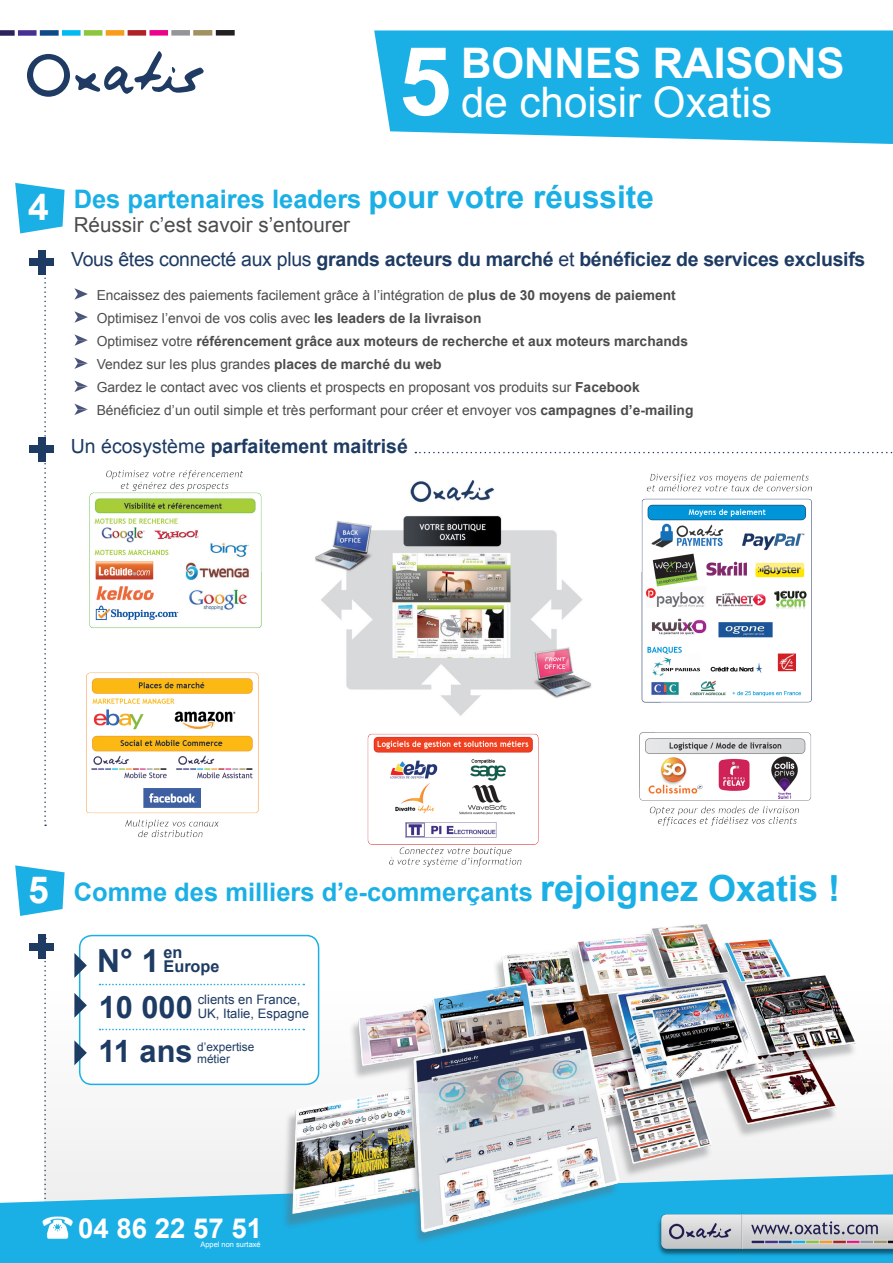
<style>
.page{position:relative;width:893px;height:1263px;background:#fff}
.page>*{position:absolute;margin:0;border:0;box-sizing:border-box;transform-origin:0 0}
.t1{font:700 95.1px "Arial";color:#fff}
.t2{font:42.15px "Arial";color:#fff}
.t3{font:700 42.15px "Arial";color:#fff}
.t4{font:700 37.2px "Arial";color:#fff}
.t5{font:700 31.8px "Arial";color:#1e3b63}
.t6{font:700 30.75px "Arial";color:#1e3b63}
.t7{font:700 27.6px "Arial";color:#fff}
.t8{font:700 25.5px "Arial";color:#1ab0e6}
.t9{font:20.7px "Arial";color:#4b4c4d}
.t10{font:700 19.5px "Arial";letter-spacing:-.015em;color:#1e3b63}
.t11{font:700 16.2px "Arial";color:#1e3b63}
.t12{font:13.8px/23.1px "Arial";color:#4b4c4d}
.t13{font:13.05px/14.2px "Arial";color:#1e3b63}
.t14{font:11.85px/12px "Arial";color:#1e3b63}
.t15{font:7.5px "Arial";color:#fff}
.s1{font-size:31.5px}
.s2{font-weight:400}
.s3{font-weight:700}
.s4{font-size:36px}
</style>
<div class="page">
<div style="left:45px;top:903px;width:848px;height:310px;background:#fafafb"></div>
<svg style="left:44px;top:960px;width:2px;height:214px"></svg>
<svg style="left:0;top:1174px;width:893px;height:89px;fill:#1ab0e6"></svg>
<svg style="left:27px;top:51px;width:177px;height:46px"></svg>
<svg style="left:0;top:30px;width:235px;height:6px"></svg>
<img style="left:655px;top:1213px;width:238px;height:47px">
<img style="left:41px;top:1215px;width:33px;height:24px">
<svg style="left:74px;top:288px;width:14px;height:12px"></svg>
<svg style="left:74px;top:311px;width:14px;height:12px"></svg>
<svg style="left:74px;top:334px;width:14px;height:12px"></svg>
<svg style="left:74px;top:357px;width:14px;height:12px"></svg>
<svg style="left:74px;top:381px;width:14px;height:11px"></svg>
<svg style="left:74px;top:404px;width:14px;height:11px"></svg>
<img style="left:89px;top:470px;width:173px;height:159px">
<svg style="left:44px;top:277px;width:2px;height:549px"></svg>
<div style="left:29px;top:258px;width:25px;height:8px;background:#1e3b63"></div>
<div style="left:38px;top:250px;width:8px;height:25px;background:#1e3b63"></div>
<div style="left:29px;top:445px;width:25px;height:8px;background:#1e3b63"></div>
<div style="left:38px;top:437px;width:8px;height:25px;background:#1e3b63"></div>
<div style="left:29px;top:943px;width:25px;height:8px;background:#1e3b63"></div>
<div style="left:38px;top:934px;width:8px;height:25px;background:#1e3b63"></div>
<img style="left:278px;top:924px;width:588px;height:320px">
<svg style="left:415px;top:452px;width:478px;height:1px"></svg>
<div style="left:80px;top:935px;width:239px;height:149px;background:#fff;border-radius:12px"></div>
<div style="left:79px;top:935px;width:240px;height:150px;border:2px solid #1ab0e6;border-radius:12px"></div>
<svg style="left:100px;top:984px;width:204px;height:1px"></svg>
<svg style="left:100px;top:1029px;width:204px;height:1px"></svg>
<svg style="left:74px;top:953px;width:13px;height:25px"></svg>
<svg style="left:74px;top:993px;width:13px;height:25px"></svg>
<svg style="left:74px;top:1040px;width:13px;height:25px"></svg>
<svg style="left:15px;top:183px;width:50px;height:50px"></svg>
<svg style="left:15px;top:865px;width:50px;height:51px"></svg>
<svg style="left:374px;top:30px;width:519px;height:114px;fill:#1ab0e6"></svg>
<img style="left:86px;top:672px;width:173px;height:166px">
<img style="left:367px;top:733px;width:172px;height:134px">
<img style="left:641px;top:473px;width:171px;height:230px">
<img style="left:639px;top:732px;width:173px;height:94px">
<img style="left:315px;top:480px;width:268px;height:236px">
<img style="left:513px;top:659px;width:79px;height:40px">
<h1 class="t1" style="left:399px;top:18px;width:54px">5</h1>
<h2 class="t3" style="left:461px;top:35px;width:385px">Bonnes raisons</h2>
<h2 class="t2" style="left:461px;top:75px;width:313px">de choisir Oxatis</h2>
<h3 class="t4" style="left:28px;top:182px;width:22px">4</h3>
<h3 class="t8" style="left:74px;top:182px;width:582px">Des partenaires leaders <span class="s1">pour votre réussite</span></h3>
<h3 class="t9" style="left:74px;top:211px;width:278px">Réussir c’est savoir s’entourer</h3>
<h3 class="t10" style="left:71px;top:246px;width:796px"><span class="s2">Vous êtes connecté aux plus</span> grands acteurs du marché <span class="s2">et</span> bénéficiez de services exclusifs</h3>
<p class="t12" style="left:97px;top:283px;width:598px">Encaissez des paiements facilement grâce à l’intégration de <span class="s3">plus de 30 moyens de paiement </span>Optimisez l’envoi de vos colis avec <span class="s3">les leaders de la livraison<br></span>Optimisez votre <span class="s3">référencement grâce aux moteurs de recherche et aux moteurs marchands </span>Vendez sur les plus grandes <span class="s3">places de marché du web<br></span>Gardez le contact avec vos clients et prospects en proposant vos produits sur <span class="s3">Facebook </span>Bénéficiez d’un outil simple et très performant pour créer et envoyer vos <span class="s3">campagnes d’e-mailing</span></p>
<h3 class="t10" style="left:71px;top:433px;width:339px"><span class="s2">Un écosystème</span> parfaitement maitrisé</h3>
<h3 class="t4" style="left:28px;top:865px;width:22px">5</h3>
<h3 class="t8" style="left:74px;top:875px;width:768px">Comme des milliers d’e-commerçants <span class="s4">rejoignez Oxatis !</span></h3>
<h3 class="t5" style="left:97px;top:940px;width:87px">N° 1<sup>en</sup></h3>
<p class="t11" style="left:164px;top:956px;width:58px">Europe</p>
<h3 class="t6" style="left:99px;top:987px;width:96px">10 000</h3>
<p class="t13" style="left:198px;top:992px;width:113px">clients en France,<br>UK, Italie, Espagne</p>
<h3 class="t6" style="left:99px;top:1031px;width:96px">11 ans</h3>
<p class="t14" style="left:197px;top:1041px;width:59px">d’expertise métier</p>
<h3 class="t7" style="left:78px;top:1209px;width:185px">04 86 22 57 51</h3>
<p class="t15" style="left:200px;top:1239px;width:62px">Appel non surtaxé</p>
</div>
